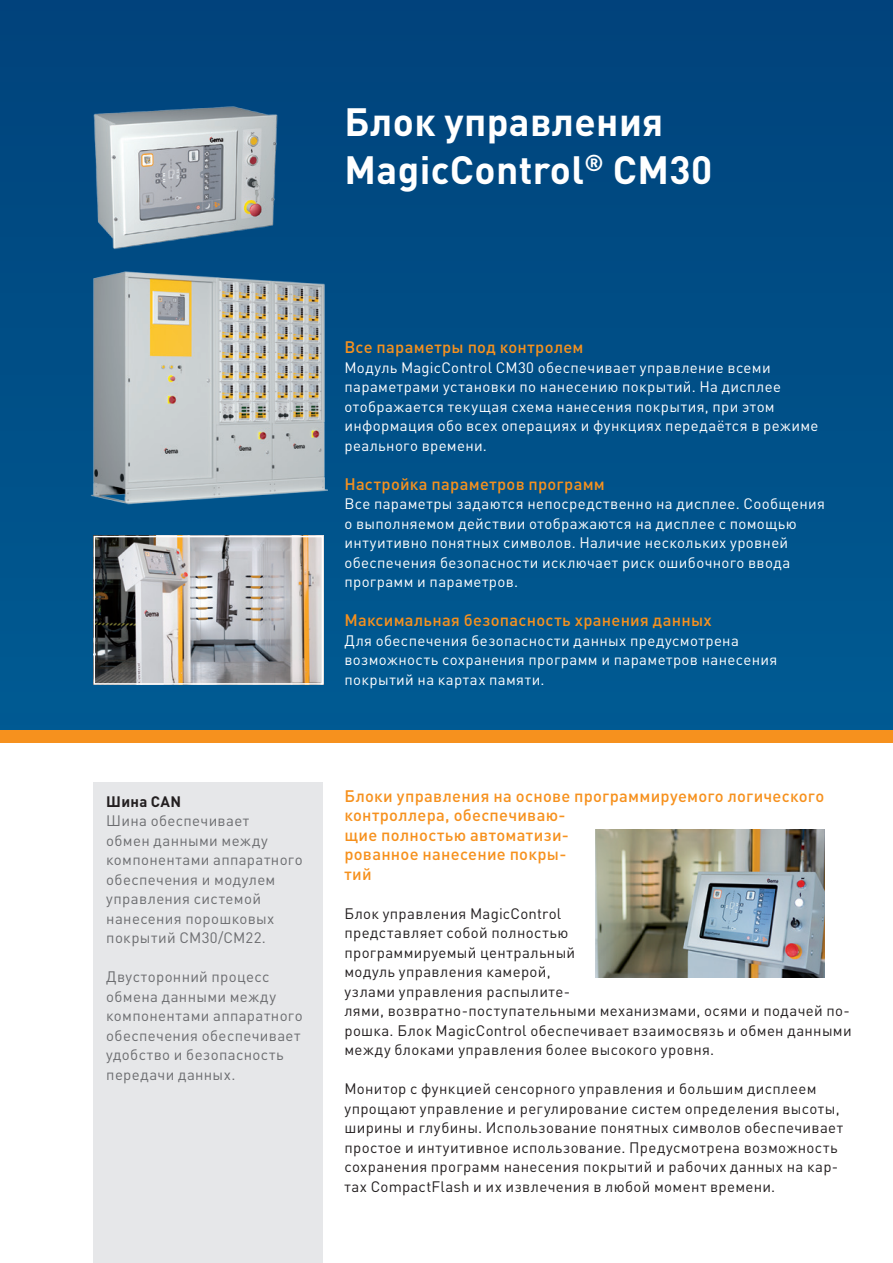
<style>
.page{position:relative;width:893px;height:1263px;background:#fff}
.page>*{position:absolute;margin:0;border:0;box-sizing:border-box;transform-origin:0 0}
.t1{font:700 39px/48px "DIN Pro";letter-spacing:.01em;color:#fff}
.t2{font:500 16.5px/19.5px "DIN Pro";letter-spacing:.015em;color:#f6911e}
.t3{font:15px/19.5px "DIN Pro";letter-spacing:.025em;color:#231f20}
.t4{font:15px/19.5px "DIN Pro";letter-spacing:.025em;color:#fff}
.t5{font:15px/19.5px "DIN Pro";letter-spacing:.025em;color:#6c6d70}
.t6{font:700 15px "DIN Pro";letter-spacing:.02em;color:#231f20}
</style>
<div class="page">
<div style="left:0;top:0;width:893px;height:737px;background:#004e86"></div>
<div style="left:0;top:730px;width:893px;height:13px;background:#f6911e"></div>
<div style="left:94px;top:783px;width:229px;height:480px;background:#e6e7e9"></div>
<img style="left:595px;top:830px;width:230px;height:147px">
<img style="left:93px;top:106px;width:185px;height:143px">
<img style="left:90px;top:271px;width:238px;height:234px">
<img style="left:97px;top:539px;width:223px;height:143px">
<div style="left:94px;top:536px;width:229px;height:149px;border:2px solid #fff"></div>
<h1 class="t1" style="left:344px;top:93px;width:369px">Блок управления<br>MagicControl<sup>®</sup> CM30</h1>
<p class="t6" style="left:106px;top:789px;width:76px">Шина CAN</p>
<p class="t5" style="left:106px;top:810px;width:198px">Шина обеспечивает<br>обмен данными между компонентами аппаратного обеспечения и модулем управления системой нанесения порошковых покрытий CM30/CM22.</p>
<p class="t5" style="left:106px;top:966px;width:198px">Двусторонний процесс обмена данными между компонентами аппаратного обеспечения обеспечивает удобство и безопасность передачи данных.</p>
<p class="t2" style="left:344px;top:336px;width:241px">Все параметры под контролем</p>
<p class="t4" style="left:344px;top:356px;width:476px">Модуль MagicControl CM30 обеспечивает управление всеми параметрами установки по нанесению покрытий. На дисплее отображается текущая схема нанесения покрытия, при этом информация обо всех операциях и функциях передаётся в режиме реального времени.</p>
<p class="t2" style="left:344px;top:472px;width:262px">Настройка параметров программ</p>
<p class="t4" style="left:344px;top:492px;width:482px">Все параметры задаются непосредственно на дисплее. Сообщения о выполняемом действии отображаются на дисплее с помощью интуитивно понятных символов. Наличие нескольких уровней обеспечения безопасности исключает риск ошибочного ввода программ и параметров.</p>
<p class="t2" style="left:344px;top:609px;width:369px">Максимальная безопасность хранения данных</p>
<p class="t4" style="left:344px;top:629px;width:434px">Для обеспечения безопасности данных предусмотрена возможность сохранения программ и параметров нанесения покрытий на картах памяти.</p>
<p class="t2" style="left:344px;top:784px;width:481px">Блоки управления на основе программируемого логического контроллера, обеспечиваю-<br>щие полностью автоматизи-<br>рованное нанесение покры-<br>тий</p>
<p class="t3" style="left:344px;top:902px;width:509px">Блок управления MagicControl<br>представляет собой полностью<br>программируемый центральный<br>модуль управления камерой,<br>узлами управления распылите-<br>лями, возвратно-поступательными механизмами, осями и подачей по&shy;рошка. Блок MagicControl обеспечивает взаимосвязь и обмен данными между блоками управления более высокого уровня.</p>
<p class="t3" style="left:344px;top:1077px;width:500px">Монитор с функцией сенсорного управления и большим дисплеем упрощают управление и регулирование систем определения высоты, ширины и глубины. Использование понятных символов обеспечивает простое и интуитивное использование. Предусмотрена возможность сохранения программ нанесения покрытий и рабочих данных на кар&shy;тах CompactFlash и их извлечения в любой момент времени.</p>
</div>
